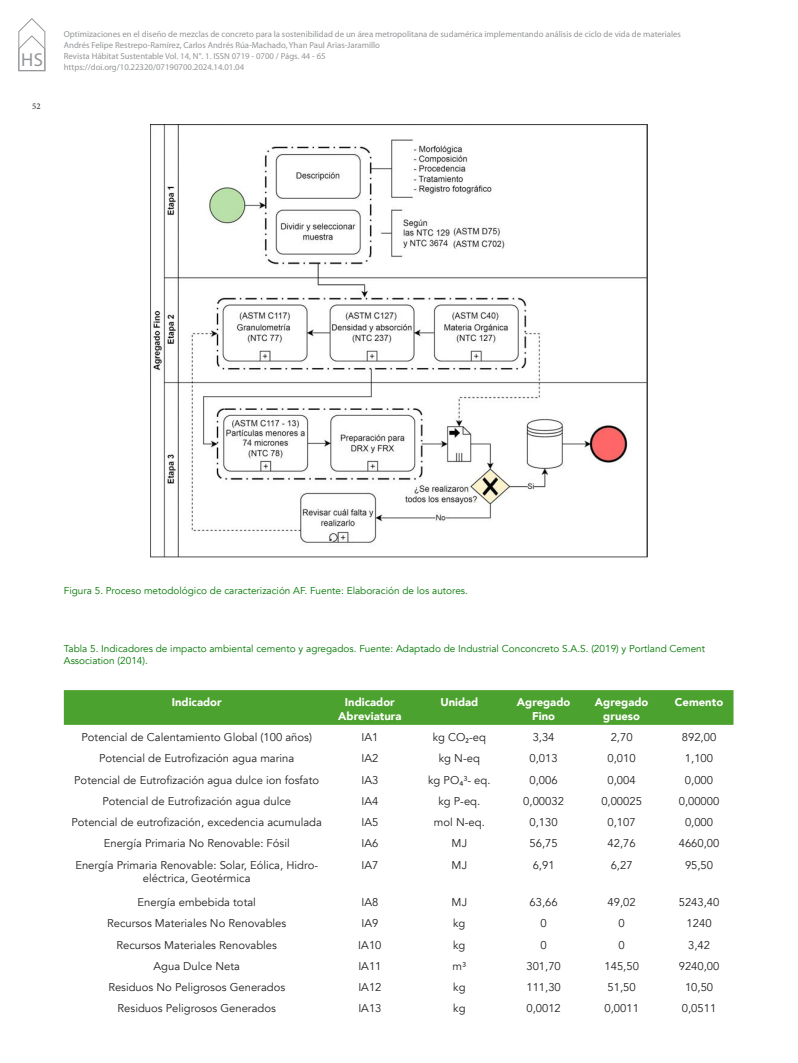
<style>
.page{position:relative;width:798px;height:1063px;background:#fff}
.page>*{position:absolute;margin:0;border:0;box-sizing:border-box;transform-origin:0 0}
.t1{font:18.75px "Myriad Pro";color:#939598}
._13_TEXTOS_TABLAS{font:11.25px/13.5px "Avenir";color:#231f20;text-align:center}
._12_TITULOS_TABLAS{font:900 11.25px/13.5px "Avenir";color:#fff;text-align:center}
._14_PIE_DE_FOTOS{font:10px/12px "Avenir";color:#007800}
.t2{font:8.75px/11.2px "Myriad Pro";color:#939598}
.t3{font:8.75px "Minion Pro";color:#231f20}
.s1{font-family:"Myriad Pro"}
</style>
<div class="page">
<svg style="left:19px;top:18px;width:26px;height:53px"></svg>
<img style="left:151px;top:124px;width:496px;height:433px">
<div style="left:64px;top:690px;width:669px;height:35px;background:#4ca22e"></div>
<h1 class="t1" style="left:21px;top:48px;width:24px">HS</h1>
<p class="t3" style="left:32px;top:101px;width:10px">52</p>
<p class="t2" style="left:64px;top:28px;width:618px">Optimizaciones en el diseño de mezclas de concreto para la sostenibilidad de un área metropolitana de sudamérica implementando análisis de ciclo de vida de materiales Andrés Felipe Restrepo-Ramírez, Carlos Andrés Rúa-Machado, Yhan Paul Arias-Jaramillo<br>Revista Hábitat Sustentable Vol. 14, N°. 1. ISSN 0719 - 0700 / Págs. 44 - 65<br>https://doi.org/10.22320/07190700.2024.14.01.04</p>
<p class="_14_PIE_DE_FOTOS" style="left:64px;top:585px;width:405px">Figura 5. Proceso metodológico de caracterización AF. Fuente: Elaboración de los autores.</p>
<p class="_14_PIE_DE_FOTOS" style="left:64px;top:642px;width:642px">Tabla 5. Indicadores de impacto ambiental cemento y agregados. Fuente: Adaptado de Industrial Conconcreto S.A.S. (2019) y Portland Cement<br>Association (2014).</p>
<p class="_12_TITULOS_TABLAS" style="left:172px;top:695px;width:51px">Indicador</p>
<p class="_12_TITULOS_TABLAS" style="left:338px;top:695px;width:65px">Indicador<br>Abreviatura</p>
<p class="_12_TITULOS_TABLAS" style="left:440px;top:695px;width:39px">Unidad</p>
<p class="_12_TITULOS_TABLAS" style="left:516px;top:695px;width:55px">Agregado<br>Fino</p>
<p class="_12_TITULOS_TABLAS" style="left:594px;top:695px;width:55px">Agregado grueso</p>
<p class="_12_TITULOS_TABLAS" style="left:674px;top:695px;width:50px">Cemento</p>
<p class="_13_TEXTOS_TABLAS" style="left:81px;top:731px;width:232px">Potencial de Calentamiento Global (100 años)</p>
<p class="_13_TEXTOS_TABLAS" style="left:361px;top:731px;width:18px">IA1</p>
<p class="_13_TEXTOS_TABLAS" style="left:432px;top:731px;width:55px">kg CO<span class="s1">₂</span>-eq</p>
<p class="_13_TEXTOS_TABLAS" style="left:532px;top:731px;width:23px">3,34</p>
<p class="_13_TEXTOS_TABLAS" style="left:610px;top:731px;width:23px">2,70</p>
<p class="_13_TEXTOS_TABLAS" style="left:681px;top:731px;width:36px">892,00</p>
<p class="_13_TEXTOS_TABLAS" style="left:99px;top:752px;width:197px">Potencial de Eutrofización agua marina</p>
<p class="_13_TEXTOS_TABLAS" style="left:361px;top:752px;width:18px">IA2</p>
<p class="_13_TEXTOS_TABLAS" style="left:438px;top:752px;width:43px">kg N-eq</p>
<p class="_13_TEXTOS_TABLAS" style="left:529px;top:752px;width:30px">0,013</p>
<p class="_13_TEXTOS_TABLAS" style="left:607px;top:752px;width:30px">0,010</p>
<p class="_13_TEXTOS_TABLAS" style="left:684px;top:752px;width:30px">1,100</p>
<p class="_13_TEXTOS_TABLAS" style="left:74px;top:773px;width:246px">Potencial de Eutrofización agua dulce ion fosfato</p>
<p class="_13_TEXTOS_TABLAS" style="left:361px;top:773px;width:18px">IA3</p>
<p class="_13_TEXTOS_TABLAS" style="left:428px;top:773px;width:64px">kg PO<span class="s1">₄</span>³- eq.</p>
<p class="_13_TEXTOS_TABLAS" style="left:529px;top:773px;width:30px">0,006</p>
<p class="_13_TEXTOS_TABLAS" style="left:607px;top:773px;width:30px">0,004</p>
<p class="_13_TEXTOS_TABLAS" style="left:684px;top:773px;width:30px">0,000</p>
<p class="_13_TEXTOS_TABLAS" style="left:102px;top:794px;width:190px">Potencial de Eutrofización agua dulce</p>
<p class="_13_TEXTOS_TABLAS" style="left:361px;top:794px;width:18px">IA4</p>
<p class="_13_TEXTOS_TABLAS" style="left:438px;top:794px;width:43px">kg P-eq.</p>
<p class="_13_TEXTOS_TABLAS" style="left:523px;top:794px;width:42px">0,00032</p>
<p class="_13_TEXTOS_TABLAS" style="left:601px;top:794px;width:42px">0,00025</p>
<p class="_13_TEXTOS_TABLAS" style="left:678px;top:794px;width:42px">0,00000</p>
<p class="_13_TEXTOS_TABLAS" style="left:71px;top:816px;width:252px">Potencial de eutrofización, excedencia acumulada</p>
<p class="_13_TEXTOS_TABLAS" style="left:361px;top:816px;width:18px">IA5</p>
<p class="_13_TEXTOS_TABLAS" style="left:434px;top:816px;width:52px">mol N-eq.</p>
<p class="_13_TEXTOS_TABLAS" style="left:529px;top:816px;width:30px">0,130</p>
<p class="_13_TEXTOS_TABLAS" style="left:607px;top:816px;width:30px">0,107</p>
<p class="_13_TEXTOS_TABLAS" style="left:684px;top:816px;width:30px">0,000</p>
<p class="_13_TEXTOS_TABLAS" style="left:104px;top:837px;width:187px">Energía Primaria No Renovable: Fósil</p>
<p class="_13_TEXTOS_TABLAS" style="left:361px;top:837px;width:18px">IA6</p>
<p class="_13_TEXTOS_TABLAS" style="left:451px;top:837px;width:17px">MJ</p>
<p class="_13_TEXTOS_TABLAS" style="left:529px;top:837px;width:30px">56,75</p>
<p class="_13_TEXTOS_TABLAS" style="left:607px;top:837px;width:30px">42,76</p>
<p class="_13_TEXTOS_TABLAS" style="left:678px;top:837px;width:42px">4660,00</p>
<p class="_13_TEXTOS_TABLAS" style="left:75px;top:858px;width:244px">Energía Primaria Renovable: Solar, Eólica, Hidro&shy;eléctrica, Geotérmica</p>
<p class="_13_TEXTOS_TABLAS" style="left:361px;top:858px;width:18px">IA7</p>
<p class="_13_TEXTOS_TABLAS" style="left:451px;top:858px;width:17px">MJ</p>
<p class="_13_TEXTOS_TABLAS" style="left:532px;top:858px;width:23px">6,91</p>
<p class="_13_TEXTOS_TABLAS" style="left:610px;top:858px;width:23px">6,27</p>
<p class="_13_TEXTOS_TABLAS" style="left:684px;top:858px;width:30px">95,50</p>
<p class="_13_TEXTOS_TABLAS" style="left:137px;top:896px;width:120px">Energía embebida total</p>
<p class="_13_TEXTOS_TABLAS" style="left:361px;top:896px;width:18px">IA8</p>
<p class="_13_TEXTOS_TABLAS" style="left:451px;top:896px;width:17px">MJ</p>
<p class="_13_TEXTOS_TABLAS" style="left:529px;top:896px;width:30px">63,66</p>
<p class="_13_TEXTOS_TABLAS" style="left:607px;top:896px;width:30px">49,02</p>
<p class="_13_TEXTOS_TABLAS" style="left:678px;top:896px;width:42px">5243,40</p>
<p class="_13_TEXTOS_TABLAS" style="left:107px;top:917px;width:180px">Recursos Materiales No Renovables</p>
<p class="_13_TEXTOS_TABLAS" style="left:361px;top:917px;width:18px">IA9</p>
<p class="_13_TEXTOS_TABLAS" style="left:453px;top:917px;width:14px">kg</p>
<p class="_13_TEXTOS_TABLAS" style="left:540px;top:917px;width:8px">0</p>
<p class="_13_TEXTOS_TABLAS" style="left:618px;top:917px;width:8px">0</p>
<p class="_13_TEXTOS_TABLAS" style="left:686px;top:917px;width:27px">1240</p>
<p class="_13_TEXTOS_TABLAS" style="left:116px;top:938px;width:162px">Recursos Materiales Renovables</p>
<p class="_13_TEXTOS_TABLAS" style="left:358px;top:938px;width:25px">IA10</p>
<p class="_13_TEXTOS_TABLAS" style="left:453px;top:938px;width:14px">kg</p>
<p class="_13_TEXTOS_TABLAS" style="left:540px;top:938px;width:8px">0</p>
<p class="_13_TEXTOS_TABLAS" style="left:618px;top:938px;width:8px">0</p>
<p class="_13_TEXTOS_TABLAS" style="left:687px;top:938px;width:23px">3,42</p>
<p class="_13_TEXTOS_TABLAS" style="left:153px;top:959px;width:88px">Agua Dulce Neta</p>
<p class="_13_TEXTOS_TABLAS" style="left:358px;top:959px;width:25px">IA11</p>
<p class="_13_TEXTOS_TABLAS" style="left:452px;top:959px;width:15px">m³</p>
<p class="_13_TEXTOS_TABLAS" style="left:526px;top:959px;width:36px">301,70</p>
<p class="_13_TEXTOS_TABLAS" style="left:604px;top:959px;width:36px">145,50</p>
<p class="_13_TEXTOS_TABLAS" style="left:678px;top:959px;width:42px">9240,00</p>
<p class="_13_TEXTOS_TABLAS" style="left:108px;top:981px;width:178px">Residuos No Peligrosos Generados</p>
<p class="_13_TEXTOS_TABLAS" style="left:358px;top:981px;width:25px">IA12</p>
<p class="_13_TEXTOS_TABLAS" style="left:453px;top:981px;width:14px">kg</p>
<p class="_13_TEXTOS_TABLAS" style="left:526px;top:981px;width:36px">111,30</p>
<p class="_13_TEXTOS_TABLAS" style="left:607px;top:981px;width:30px">51,50</p>
<p class="_13_TEXTOS_TABLAS" style="left:684px;top:981px;width:30px">10,50</p>
<p class="_13_TEXTOS_TABLAS" style="left:118px;top:1002px;width:160px">Residuos Peligrosos Generados</p>
<p class="_13_TEXTOS_TABLAS" style="left:358px;top:1002px;width:25px">IA13</p>
<p class="_13_TEXTOS_TABLAS" style="left:453px;top:1002px;width:14px">kg</p>
<p class="_13_TEXTOS_TABLAS" style="left:526px;top:1002px;width:36px">0,0012</p>
<p class="_13_TEXTOS_TABLAS" style="left:604px;top:1002px;width:36px">0,0011</p>
<p class="_13_TEXTOS_TABLAS" style="left:681px;top:1002px;width:36px">0,0511</p>
</div>
